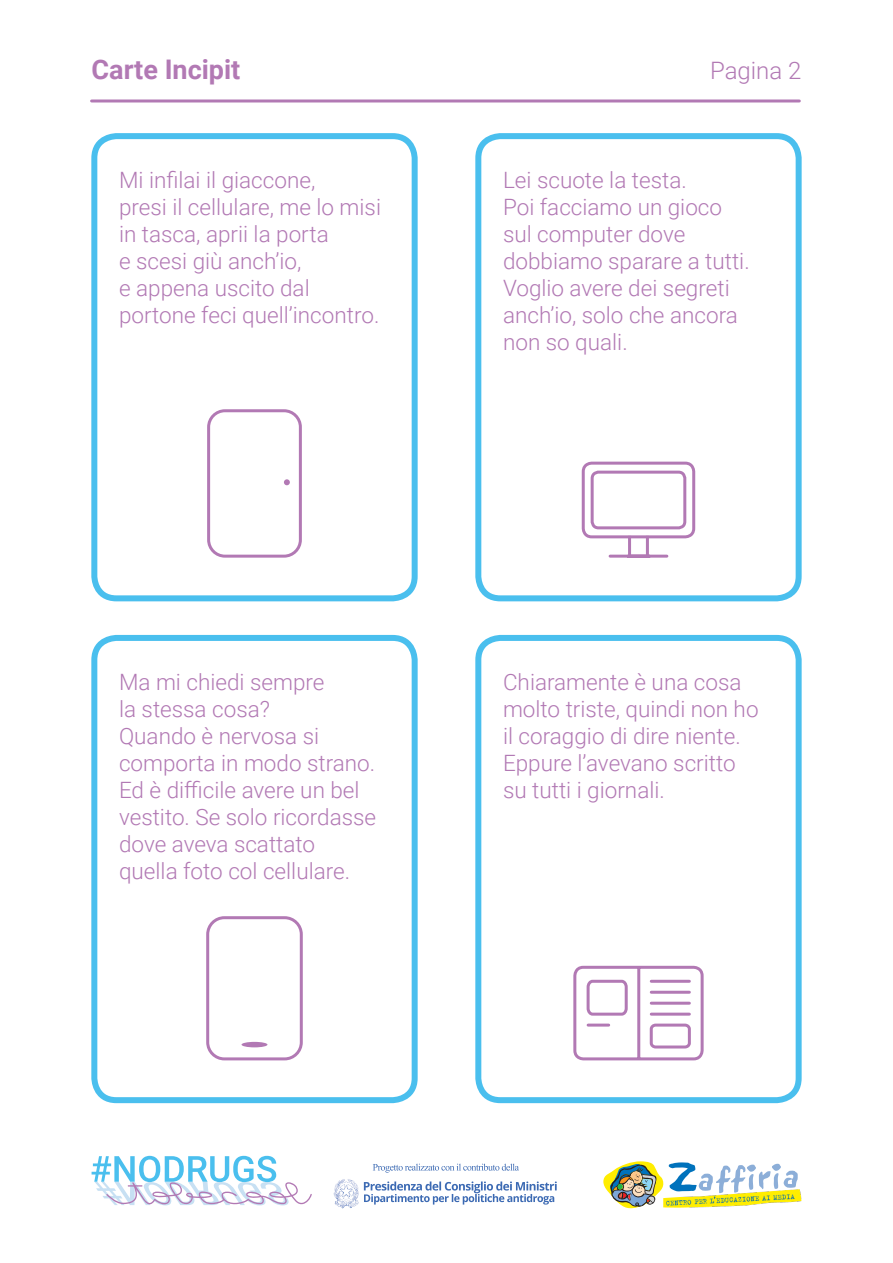
<style>
.page{position:relative;width:893px;height:1263px;background:#fff}
.page>*{position:absolute;margin:0;border:0;box-sizing:border-box;transform-origin:0 0}
.t1{font:700 27px "Roboto";color:#b279b4}
.t2{font:300 24px "Roboto";color:#b279b4}
.t3{font:300 22.5px/27px "Roboto";color:#b279b4}
</style>
<div class="page">
<img style="left:333px;top:1163px;width:224px;height:46px">
<img style="left:387px;top:1181px;width:170px;height:9px">
<img style="left:364px;top:1194px;width:186px;height:8px">
<img style="left:419px;top:1164px;width:96px;height:6px">
<svg style="left:92px;top:1156px;width:220px;height:49px"></svg>
<img style="left:663px;top:1189px;width:138px;height:18px">
<svg style="left:603px;top:1161px;width:60px;height:47px"></svg>
<svg style="left:669px;top:1162px;width:129px;height:31px"></svg>
<div style="left:91px;top:635px;width:327px;height:468px;border:6px solid #4abfee;border-radius:22px"></div>
<div style="left:475px;top:635px;width:327px;height:468px;border:6px solid #4abfee;border-radius:22px"></div>
<div style="left:91px;top:133px;width:327px;height:468px;border:6px solid #4abfee;border-radius:22px"></div>
<div style="left:475px;top:133px;width:327px;height:468px;border:6px solid #4abfee;border-radius:22px"></div>
<div style="left:206px;top:916px;width:97px;height:144px;border:3px solid #b279b4;border-radius:17px"></div>
<hr style="left:92px;top:99px;width:707px;height:3px;background:#b279b4">
<div style="left:207px;top:409px;width:95px;height:149px;border:3px solid #b279b4;border-radius:16px"></div>
<svg style="left:284px;top:479px;width:6px;height:6px"></svg>
<svg style="left:573px;top:965px;width:131px;height:96px"></svg>
<div style="left:650px;top:1023px;width:41px;height:25px;border:3px solid #b279b4;border-radius:4px"></div>
<hr style="left:628px;top:536px;width:3px;height:20px;background:#b279b4">
<hr style="left:646px;top:536px;width:3px;height:20px;background:#b279b4">
<div style="left:582px;top:462px;width:113px;height:76px;border:3px solid #b279b4;border-radius:9px"></div>
<hr style="left:610px;top:555px;width:57px;height:3px;background:#b279b4">
<div style="left:591px;top:471px;width:95px;height:58px;border:3px solid #b279b4;border-radius:6px"></div>
<div style="left:242px;top:1042px;width:25px;height:5px;background:#b279b4;border-radius:50%"></div>
<p class="t1" style="left:92px;top:50px;width:150px">Carte Incipit</p>
<p class="t2" style="left:710px;top:53px;width:93px">Pagina 2</p>
<p class="t3" style="left:119px;top:166px;width:263px">Mi infilai il giaccone,<br>presi il cellulare, me lo misi in tasca, aprii la porta<br>e scesi giù anch’io,<br>e appena uscito dal portone feci quell’incontro.</p>
<p class="t3" style="left:503px;top:166px;width:248px">Lei scuote la testa.<br>Poi facciamo un gioco sul computer dove dobbiamo sparare a tutti.<br>Voglio avere dei segreti anch’io, solo che ancora non so quali.</p>
<p class="t3" style="left:119px;top:667px;width:259px">Ma mi chiedi sempre<br>la stessa cosa?<br>Quando è nervosa si comporta in modo strano.<br>Ed è difficile avere un bel vestito. Se solo ricordasse dove aveva scattato quella foto col cellulare.</p>
<p class="t3" style="left:503px;top:667px;width:257px">Chiaramente è una cosa molto triste, quindi non ho il coraggio di dire niente.<br>Eppure l’avevano scritto su tutti i giornali.</p>
</div>
